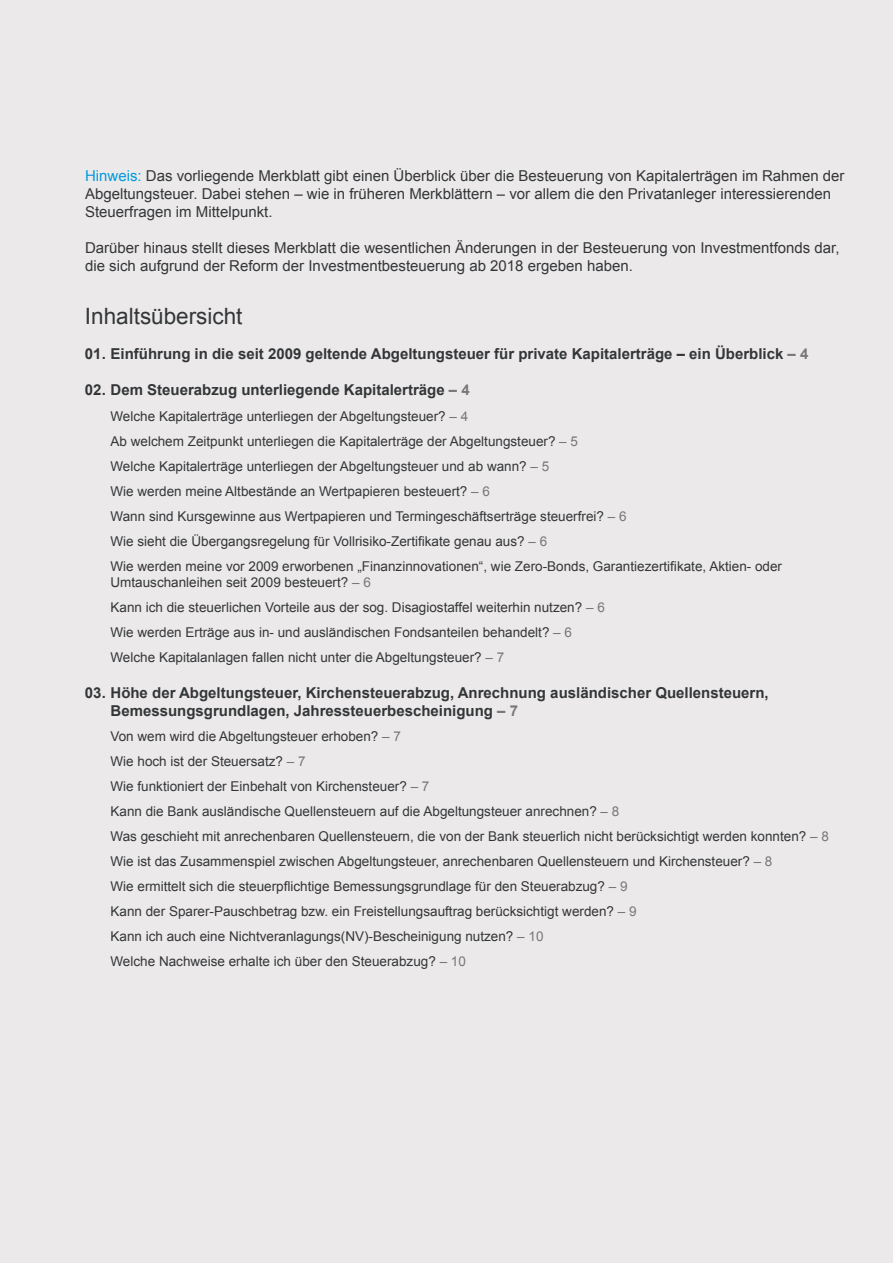
<style>
.page{position:relative;width:893px;height:1263px;background:#ece9ea}
.page>*{position:absolute;margin:0;border:0;box-sizing:border-box;transform-origin:0 0}
.TOC_title{font:22.5px "Arial";color:#333638}
.Standardtext{font:15px/18px "Arial";color:#333638}
.t1{font:700 15px/18px "Arial";color:#333638}
.t2{font:13.5px/16.5px "Arial";color:#333638}
.s1{color:#009bde}
.s2{color:#77777a}
</style>
<div class="page">
<p class="Standardtext" style="left:85px;top:167px;width:761px"><span class="s1">Hinweis:</span> Das vorliegende Merkblatt gibt einen Überblick über die Besteuerung von Kapitalerträgen im Rahmen der<br>Abgeltungsteuer. Dabei stehen – wie in früheren Merkblättern – vor allem die den Privatanleger interessierenden<br>Steuerfragen im Mittelpunkt.</p>
<p class="Standardtext" style="left:85px;top:239px;width:756px">Darüber hinaus stellt dieses Merkblatt die wesentlichen Änderungen in der Besteuerung von Investmentfonds dar, die sich aufgrund der Reform der Investmentbesteuerung ab 2018 ergeben haben.</p>
<p class="TOC_title" style="left:85px;top:301px;width:159px">Inhaltsübersicht</p>
<p class="t1" style="left:85px;top:345px;width:725px">01. Einführung in die seit 2009 geltende Abgeltungsteuer für private Kapitalerträge – ein Überblick <span class="s2">– 4</span></p>
<p class="t1" style="left:85px;top:381px;width:386px">02. Dem Steuerabzug unterliegende Kapitalerträge <span class="s2">– 4</span></p>
<p class="t2" style="left:110px;top:408px;width:359px">Welche Kapitalerträge unterliegen der Abgeltungsteuer? <span class="s2">– 4</span></p>
<p class="t2" style="left:110px;top:433px;width:469px">Ab welchem Zeitpunkt unterliegen die Kapitalerträge der Abgeltungsteuer? <span class="s2">– 5</span></p>
<p class="t2" style="left:110px;top:458px;width:440px">Welche Kapitalerträge unterliegen der Abgeltungsteuer und ab wann? <span class="s2">– 5</span></p>
<p class="t2" style="left:110px;top:483px;width:381px">Wie werden meine Altbestände an Wertpapieren besteuert? <span class="s2">– 6</span></p>
<p class="t2" style="left:110px;top:508px;width:518px">Wann sind Kursgewinne aus Wertpapieren und Termingeschäftserträge steuerfrei? <span class="s2">– 6</span></p>
<p class="t2" style="left:110px;top:533px;width:438px">Wie sieht die Übergangsregelung für Vollrisiko-Zertifikate genau aus? <span class="s2">– 6</span></p>
<p class="t2" style="left:110px;top:558px;width:673px">Wie werden meine vor 2009 erworbenen „Finanzinnovationen“, wie Zero-Bonds, Garantiezertifikate, Aktien- oder<br>Umtauschanleihen seit 2009 besteuert? <span class="s2">– 6</span></p>
<p class="t2" style="left:110px;top:599px;width:496px">Kann ich die steuerlichen Vorteile aus der sog. Disagiostaffel weiterhin nutzen? <span class="s2">– 6</span></p>
<p class="t2" style="left:110px;top:624px;width:463px">Wie werden Erträge aus in- und ausländischen Fondsanteilen behandelt? <span class="s2">– 6</span></p>
<p class="t2" style="left:110px;top:649px;width:395px">Welche Kapitalanlagen fallen nicht unter die Abgeltungsteuer? <span class="s2">– 7</span></p>
<p class="t1" style="left:110px;top:684px;width:660px;text-indent:-26px">03. Höhe der Abgeltungsteuer, Kirchensteuerabzug, Anrechnung ausländischer Quellensteuern,<br>Bemessungsgrundlagen, Jahressteuerbescheinigung <span class="s2">– 7</span></p>
<p class="t2" style="left:110px;top:728px;width:292px">Von wem wird die Abgeltungsteuer erhoben? <span class="s2">– 7</span></p>
<p class="t2" style="left:110px;top:753px;width:197px">Wie hoch ist der Steuersatz? <span class="s2">– 7</span></p>
<p class="t2" style="left:110px;top:778px;width:320px">Wie funktioniert der Einbehalt von Kirchensteuer? <span class="s2">– 7</span></p>
<p class="t2" style="left:110px;top:803px;width:510px">Kann die Bank ausländische Quellensteuern auf die Abgeltungsteuer anrechnen? <span class="s2">– 8</span></p>
<p class="t2" style="left:110px;top:828px;width:720px">Was geschieht mit anrechenbaren Quellensteuern, die von der Bank steuerlich nicht berücksichtigt werden konnten? <span class="s2">– 8</span></p>
<p class="t2" style="left:110px;top:853px;width:663px">Wie ist das Zusammenspiel zwischen Abgeltungsteuer, anrechenbaren Quellensteuern und Kirchensteuer? <span class="s2">– 8</span></p>
<p class="t2" style="left:110px;top:878px;width:519px">Wie ermittelt sich die steuerpflichtige Bemessungsgrundlage für den Steuerabzug? <span class="s2">– 9</span></p>
<p class="t2" style="left:110px;top:903px;width:528px">Kann der Sparer-Pauschbetrag bzw. ein Freistellungsauftrag berücksichtigt werden? <span class="s2">– 9</span></p>
<p class="t2" style="left:110px;top:928px;width:435px">Kann ich auch eine Nichtveranlagungs(NV)-Bescheinigung nutzen? <span class="s2">– 10</span></p>
<p class="t2" style="left:110px;top:953px;width:357px">Welche Nachweise erhalte ich über den Steuerabzug? <span class="s2">– 10</span></p>
</div>
